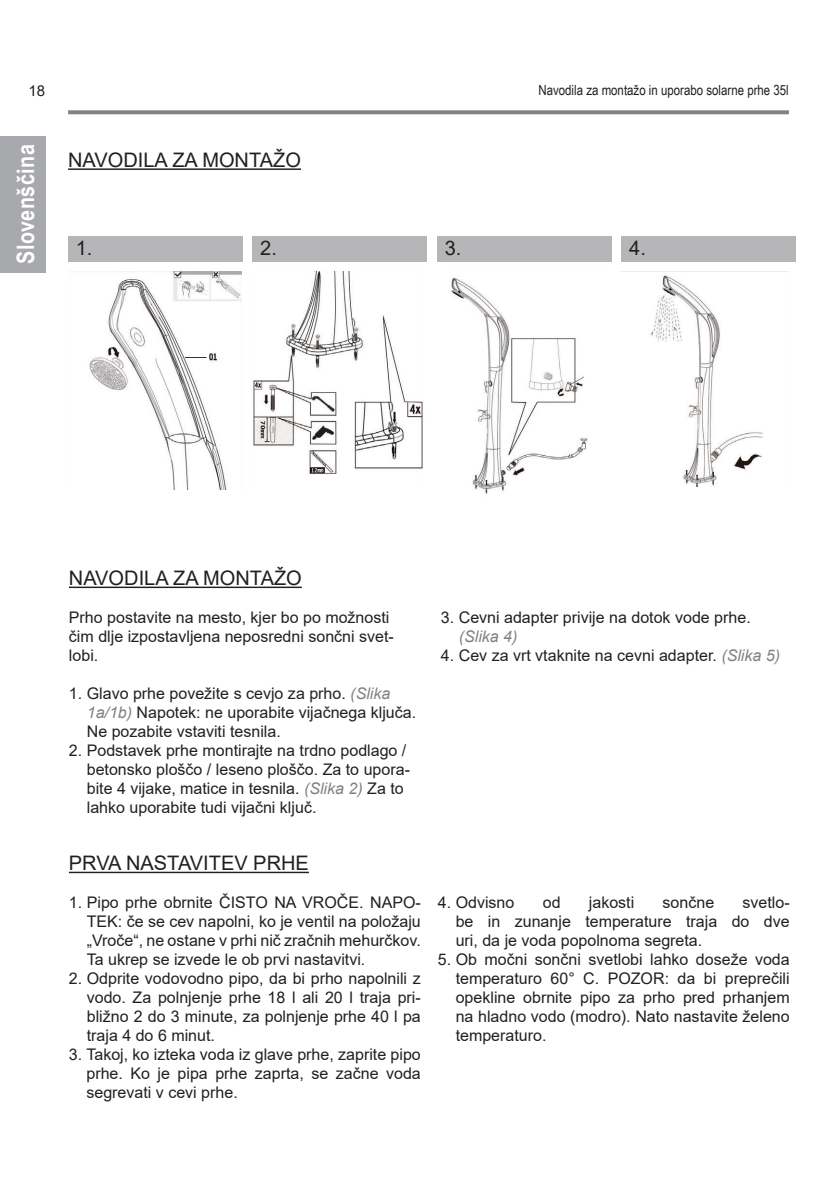
<style>
.page{position:relative;width:840px;height:1191px;background:#fff}
.page>*{position:absolute;margin:0;border:0;box-sizing:border-box;transform-origin:0 0}
.Fließtext_Bold{font:700 24px "Arial Narrow";letter-spacing:.02em;color:#fff}
.t1{font:20px "Arial";color:#231f20}
.t2{font:16px/19px "Arial";color:#231f20;text-align:justify}
.t3{font:15px "Arial";color:#231f20}
.Fließtext{font:14px "Arial Narrow";color:#231f20}
.s1{font-style:italic;color:#808285}
</style>
<div class="page">
<svg style="left:68px;top:110px;width:720px;height:4px;fill:#808285"></svg>
<hr style="left:68px;top:168px;width:233px;height:2px;background:#231f20">
<div style="left:0;top:136px;width:45px;height:136px;background:#a8a9ad"></div>
<hr style="left:69px;top:586px;width:233px;height:2px;background:#231f20">
<hr style="left:69px;top:871px;width:240px;height:2px;background:#231f20">
<img style="left:89px;top:271px;width:152px;height:218px">
<svg style="left:185px;top:357px;width:21px;height:1px"></svg>
<div style="left:68px;top:236px;width:174px;height:26px;background:#b6b6b8"></div>
<img style="left:253px;top:271px;width:170px;height:203px">
<div style="left:252px;top:236px;width:174px;height:26px;background:#b6b6b8"></div>
<img style="left:621px;top:271px;width:167px;height:215px">
<div style="left:621px;top:236px;width:174px;height:26px;background:#b6b6b8"></div>
<img style="left:451px;top:278px;width:137px;height:216px">
<div style="left:437px;top:236px;width:174px;height:26px;background:#b6b6b8"></div>
<div style="left:583px;top:368px;width:23px;height:12px;background:#fff"></div>
<p class="t3" style="left:28px;top:80px;width:18px">18</p>
<p class="Fließtext_Bold" style="left:7px;top:264px;width:121px;rotate:-90deg">Slovenščina</p>
<p class="t1" style="left:68px;top:146px;width:234px">NAVODILA ZA MONTAŽO</p>
<p class="Fließtext" style="left:538px;top:80px;width:252px">Navodila za montažo in uporabo solarne prhe 35l</p>
<p class="t1" style="left:76px;top:234px;width:18px">1.</p>
<p class="t1" style="left:260px;top:234px;width:18px">2.</p>
<p class="t1" style="left:629px;top:234px;width:18px">4.</p>
<p class="t1" style="left:444px;top:234px;width:18px">3.</p>
<p class="t1" style="left:69px;top:564px;width:234px">NAVODILA ZA MONTAŽO</p>
<p class="t2" style="left:69px;top:608px;width:326px;text-align:left">Prho postavite na mesto, kjer bo po možnosti čim dlje izpostavljena neposredni sončni svet&shy;lobi.</p>
<p class="t2" style="left:87px;top:684px;width:331px;text-align:left;text-indent:-18px">1. Glavo prhe povežite s cevjo za prho. <span class="s1">(Slika<br>1a/1b)</span> Napotek: ne uporabite vijačnega ključa.<br>Ne pozabite vstaviti tesnila.</p>
<p class="t2" style="left:87px;top:741px;width:324px;text-align:left;text-indent:-18px">2. Podstavek prhe montirajte na trdno podlago / betonsko ploščo / leseno ploščo. Za to upora&shy;bite 4 vijake, matice in tesnila. <span class="s1">(Slika 2)</span> Za to lahko uporabite tudi vijačni ključ.</p>
<p class="t1" style="left:69px;top:849px;width:241px">PRVA NASTAVITEV PRHE</p>
<p class="t2" style="left:87px;top:893px;width:335px;text-indent:-18px">1. Pipo prhe obrnite ČISTO NA VROČE. NAPO-TEK: če se cev napolni, ko je ventil na položaju „Vroče“, ne ostane v prhi nič zračnih mehurčkov.<br>Ta ukrep se izvede le ob prvi nastavitvi.</p>
<p class="t2" style="left:87px;top:969px;width:335px;text-indent:-18px">2. Odprite vodovodno pipo, da bi prho napolnili z vodo. Za polnjenje prhe 18 l ali 20 l traja pri&shy;bližno 2 do 3 minute, za polnjenje prhe 40 l pa traja 4 do 6 minut.</p>
<p class="t2" style="left:86px;top:1045px;width:335px;text-indent:-18px">3. Takoj, ko izteka voda iz glave prhe, zaprite pipo prhe. Ko je pipa prhe zaprta, se začne voda segrevati v cevi prhe.</p>
<p class="t2" style="left:458px;top:608px;width:293px;text-indent:-18px">3. Cevni adapter privije na dotok vode prhe. <span class="s1">(Slika 4)</span></p>
<p class="t2" style="left:440px;top:646px;width:340px">4. Cev za vrt vtaknite na cevni adapter. <span class="s1">(Slika 5)</span></p>
<p class="t2" style="left:437px;top:893px;width:78px">4. Odvisno</p>
<p class="t2" style="left:542px;top:893px;width:19px">od</p>
<p class="t2" style="left:588px;top:893px;width:47px">jakosti</p>
<p class="t2" style="left:662px;top:893px;width:53px">sončne</p>
<p class="t2" style="left:455px;top:893px;width:335px;text-indent:287px">svetlo&shy;be in zunanje temperature traja do dve uri, da je voda popolnoma segreta.</p>
<p class="t2" style="left:455px;top:950px;width:335px;text-indent:-18px">5. Ob močni sončni svetlobi lahko doseže voda temperaturo 60° C. POZOR: da bi preprečili opekline obrnite pipo za prho pred prhanjem na hladno vodo (modro). Nato nastavite želeno temperaturo.</p>
</div>
